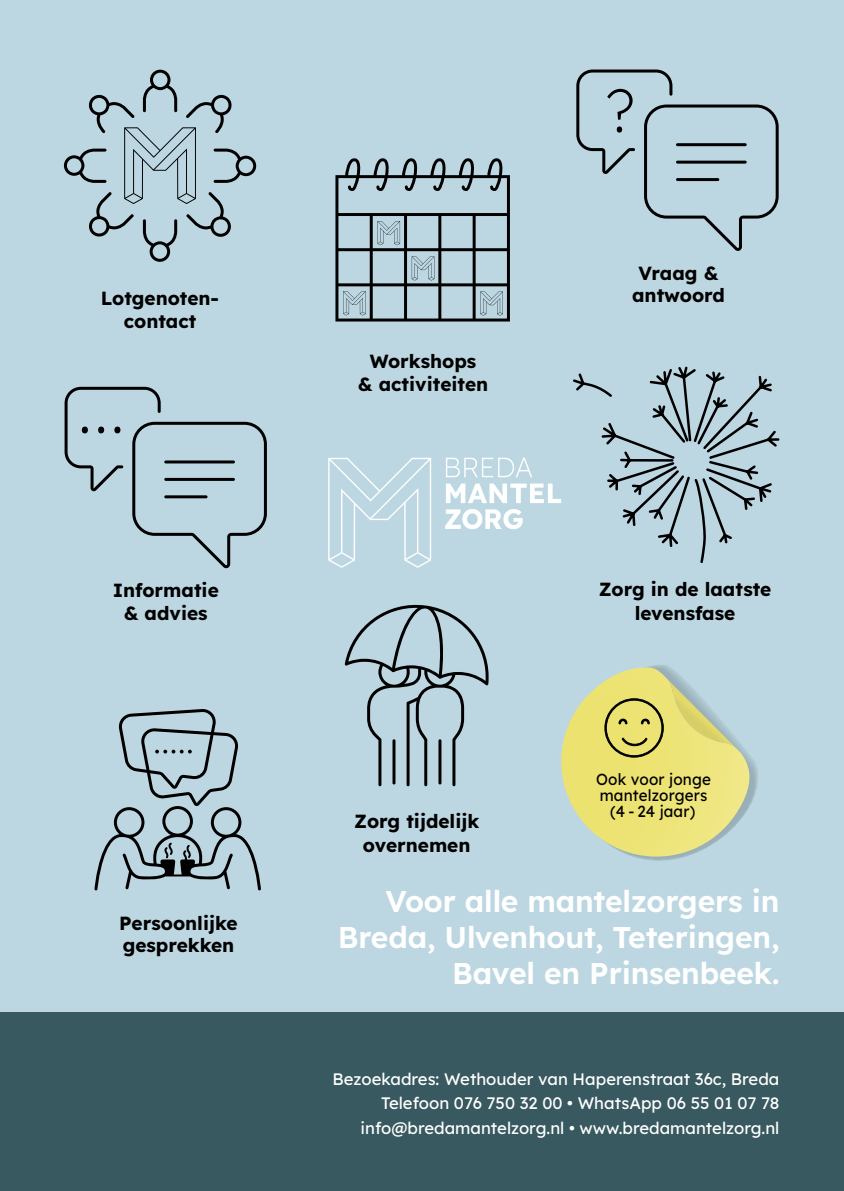
<style>
.page{position:relative;width:844px;height:1191px;background:#fff}
.page>*{position:absolute;margin:0;border:0;box-sizing:border-box;transform-origin:0 0}
.t1{font:600 29.93px/36.1px "Lexend";letter-spacing:-.005em;color:#fff;text-align:right}
.t2{font:700 19.07px/22.8px "Lexend";color:#000;text-align:center}
.t3{font:16.62px/24.5px "Lexend";color:#fff;text-align:right}
.t4{font:15.92px/15.9px "Lexend";letter-spacing:.01em;color:#000;text-align:center;scale:.95 1}
</style>
<div class="page">
<div style="left:0;top:0;width:843px;height:1037px;background:#bcd7e1"></div>
<div style="left:0;top:1012px;width:843px;height:179px;background:#37595f"></div>
<svg style="left:64px;top:70px;width:192px;height:192px"></svg>
<svg style="left:335px;top:158px;width:175px;height:163px"></svg>
<svg style="left:576px;top:70px;width:202px;height:181px"></svg>
<svg style="left:94px;top:709px;width:167px;height:181px"></svg>
<svg style="left:344px;top:604px;width:145px;height:182px"></svg>
<svg style="left:65px;top:387px;width:202px;height:181px"></svg>
<svg style="left:446px;top:458px;width:86px;height:19px"></svg>
<svg style="left:446px;top:483px;width:115px;height:20px"></svg>
<svg style="left:445px;top:509px;width:77px;height:20px"></svg>
<svg style="left:328px;top:458px;width:103px;height:110px"></svg>
<svg style="left:573px;top:366px;width:207px;height:198px"></svg>
<svg style="left:561px;top:665px;width:197px;height:196px"></svg>
<p class="t2" style="left:101px;top:286px;width:120px">Lotgenoten&shy;contact</p>
<p class="t2" style="left:358px;top:349px;width:132px">Workshops<br>&amp; activiteiten</p>
<p class="t2" style="left:632px;top:260px;width:94px">Vraag &amp; antwoord</p>
<p class="t2" style="left:113px;top:577px;width:108px">Informatie &amp; advies</p>
<p class="t2" style="left:598px;top:575px;width:174px;line-height:24px">Zorg in de laatste levensfase</p>
<p class="t2" style="left:119px;top:910px;width:120px;text-align:left">Persoonlijke gesprekken</p>
<p class="t2" style="left:354px;top:808px;width:127px;line-height:24px">Zorg tijdelijk overnemen</p>
<p class="t4" style="left:596px;top:770px;width:122px">Ook voor jonge mantelzorgers (4 - 24 jaar)</p>
<h1 class="t1" style="left:338px;top:881px;width:443px">Voor alle mantelzorgers in<br>Breda, Ulvenhout, Teteringen,<br>Bavel en Prinsenbeek.</h1>
<p class="t3" style="left:332px;top:1065px;width:448px">Bezoekadres: Wethouder van Haperenstraat 36c, Breda<br>Telefoon 076 750 32 00 • WhatsApp 06 55 01 07 78 info@bredamantelzorg.nl • www.bredamantelzorg.nl</p>
</div>
